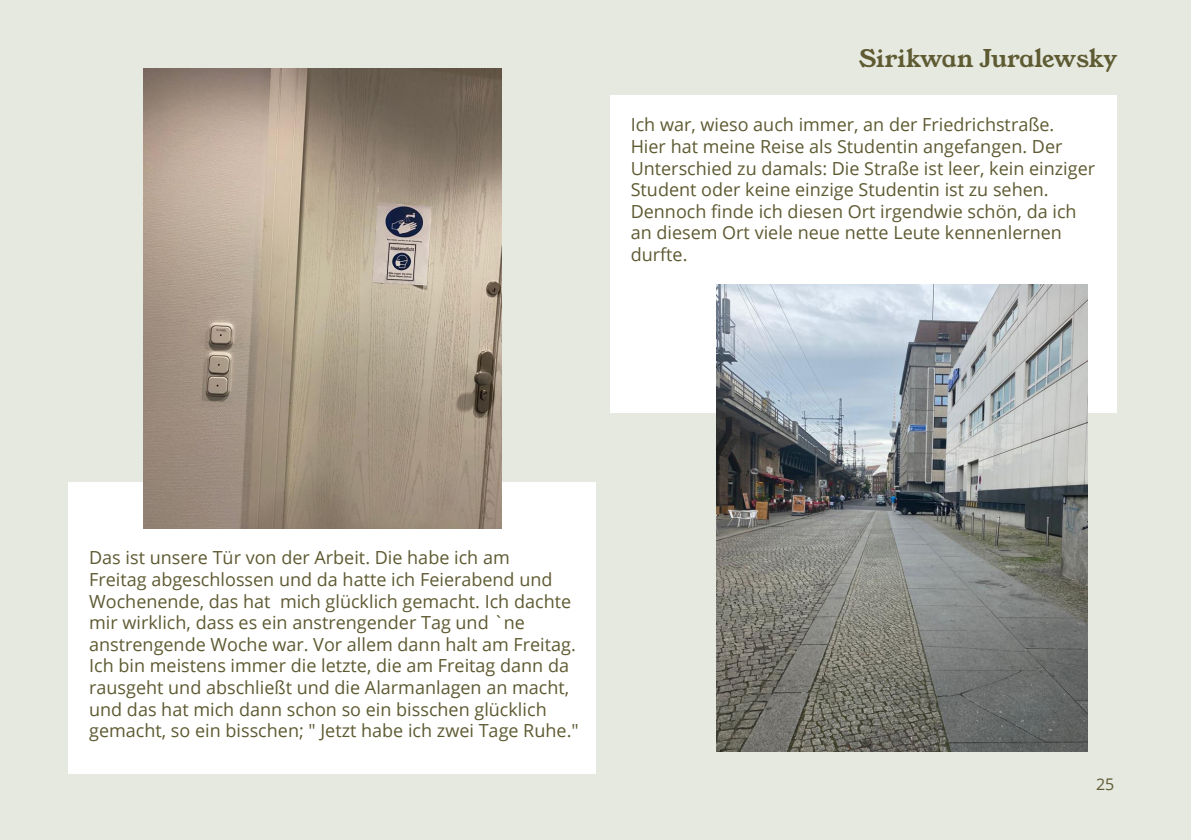
<style>
.page{position:relative;width:1191px;height:840px;background:#fff}
.page>*{position:absolute;margin:0;border:0;box-sizing:border-box;transform-origin:0 0}
.t1{font:24px "Young Serif";letter-spacing:-.005em;color:#5e5a32}
.t2{font:18px/21.6px "Open Sans";color:#5e5a32}
.t3{font:16px "Open Sans";color:#5e5a32}
</style>
<div class="page">
<div style="left:0;top:0;width:1191px;height:839px;background:#e6e9e0"></div>
<div style="left:68px;top:481px;width:527px;height:291px;background:#fff"></div>
<div style="left:610px;top:96px;width:507px;height:316px;background:#fff"></div>
<img style="left:143px;top:68px;width:359px;height:460px">
<img style="left:716px;top:284px;width:371px;height:467px">
<h1 class="t1" style="left:859px;top:42px;width:260px">Sirikwan Juralewsky</h1>
<p class="t2" style="left:630px;top:113px;width:466px">Ich war, wieso auch immer, an der Friedrichstraße.<br>Hier hat meine Reise als Studentin angefangen. Der Unterschied zu damals: Die Straße ist leer, kein einziger Student oder keine einzige Studentin ist zu sehen.<br>Dennoch finde ich diesen Ort irgendwie schön, da ich an diesem Ort viele neue nette Leute kennenlernen durfte.</p>
<p class="t2" style="left:89px;top:546px;width:491px">Das ist unsere Tür von der Arbeit. Die habe ich am<br>Freitag abgeschlossen und da hatte ich Feierabend und Wochenende, das hat mich glücklich gemacht. Ich dachte mir wirklich, dass es ein anstrengender Tag und `ne anstrengende Woche war. Vor allem dann halt am Freitag.<br>Ich bin meistens immer die letzte, die am Freitag dann da rausgeht und abschließt und die Alarmanlagen an macht, und das hat mich dann schon so ein bisschen glücklich gemacht, so ein bisschen; " Jetzt habe ich zwei Tage Ruhe."</p>
<p class="t3" style="left:1096px;top:772px;width:20px">25</p>
</div>
